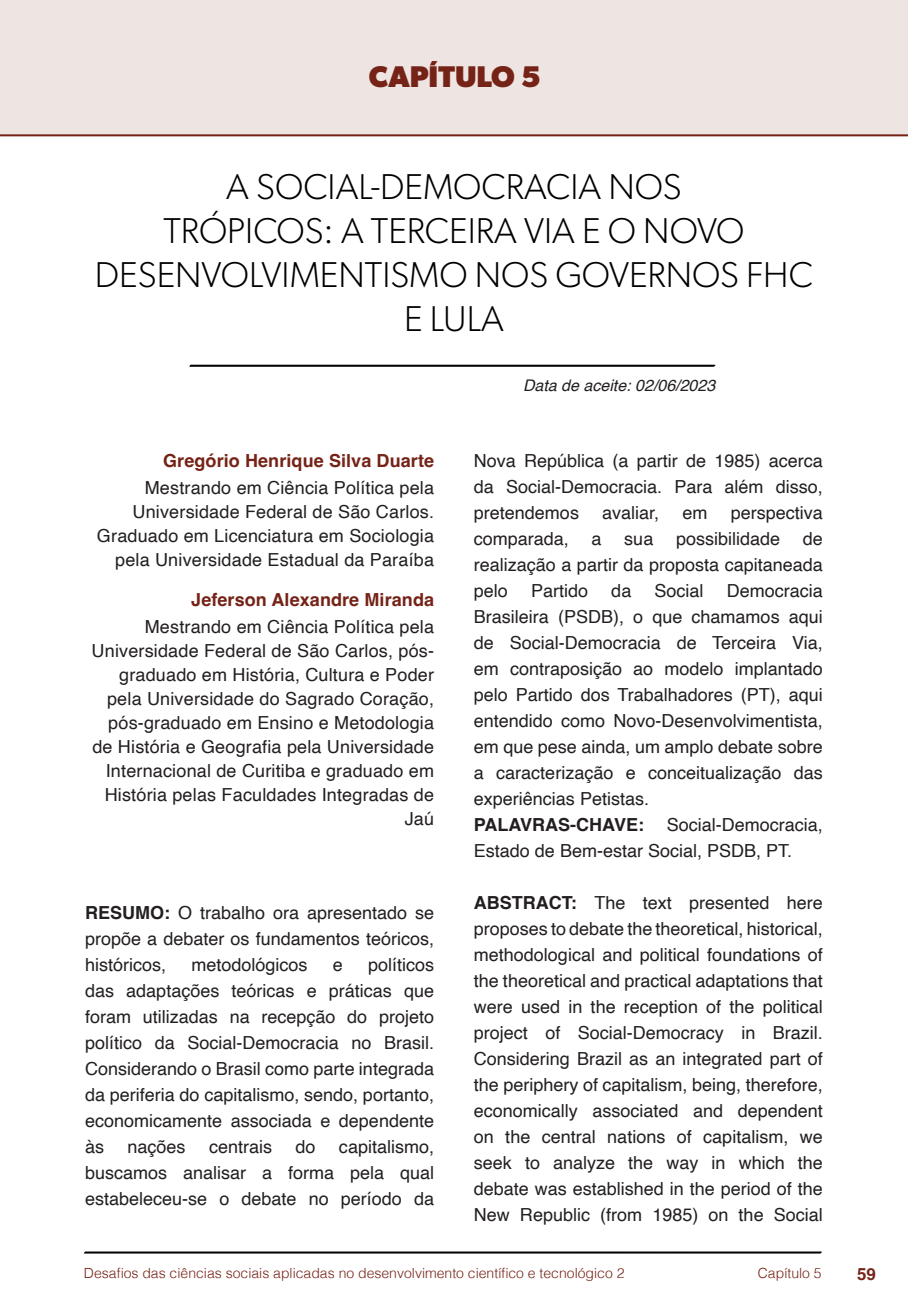
<style>
.page{position:relative;width:908px;height:1304px;background:#fff}
.page>*{position:absolute;margin:0;border:0;box-sizing:border-box;transform-origin:0 0}
.t1{font:300 36px/44px "Gibson";color:#000;text-align:center}
.t2{font:700 30px "Gibson";color:#752317}
.t3{font:18px/26px "Helvetica";color:#231f20;text-align:justify}
.t4{font:700 18px "Helvetica";letter-spacing:.005em;color:#752317}
.t5{font:700 18px "Helvetica";color:#231f20}
.t6{font:700 16.8px "Helvetica";color:#752317}
.t7{font:italic 16px "Helvetica";color:#231f20}
.t8{font:300 14px "Helvetica";color:#752317}
.s1{font-weight:700}
</style>
<div class="page">
<svg style="left:84px;top:1251px;width:737px;height:3px"></svg>
<svg style="left:189px;top:364px;width:526px;height:3px"></svg>
<div style="left:0;top:0;width:907px;height:136px;background:#eee4e1"></div>
<div style="left:44px;top:72px;width:68px;height:61px;background:#eee4e1"></div>
<h2 class="t2" style="left:369px;top:58px;width:173px">CAPÍTULO 5</h2>
<h1 class="t1" style="left:95px;top:164px;width:719px">A SOCIAL-DEMOCRACIA NOS<br>TRÓPICOS: A TERCEIRA VIA E O NOVO<br>DESENVOLVIMENTISMO NOS GOVERNOS FHC<br>E LULA</h1>
<p class="t4" style="left:163px;top:450px;width:272px">Gregório Henrique Silva Duarte</p>
<p class="t3" style="left:97px;top:477px;width:338px;line-height:24px;text-align:right">Mestrando em Ciência Política pela Universidade Federal de São Carlos.<br>Graduado em Licenciatura em Sociologia pela Universidade Estadual da Paraíba</p>
<p class="t4" style="left:191px;top:588px;width:244px">Jeferson Alexandre Miranda</p>
<p class="t3" style="left:92px;top:615px;width:344px;line-height:24px;text-align:right">Mestrando em Ciência Política pela Universidade Federal de São Carlos, pós&shy;graduado em História, Cultura e Poder pela Universidade do Sagrado Coração, pós-graduado em Ensino e Metodologia de História e Geografia pela Universidade Internacional de Curitiba e graduado em História pelas Faculdades Integradas de Jaú</p>
<p class="t3" style="left:85px;top:900px;width:350px"><span class="s1">RESUMO:</span> O trabalho ora apresentado se propõe a debater os fundamentos teóricos, históricos,</p>
<p class="t3" style="left:85px;top:952px;width:350px;text-indent:283px">políticos das adaptações teóricas e práticas que foram utilizadas na recepção do projeto político da Social-Democracia no Brasil.<br>Considerando o Brasil como parte integrada da periferia do capitalismo, sendo, portanto, economicamente associada e dependente às</p>
<p class="t3" style="left:191px;top:952px;width:118px">metodológicos</p>
<p class="t3" style="left:332px;top:952px;width:12px">e</p>
<p class="t3" style="left:127px;top:1134px;width:60px">nações</p>
<p class="t3" style="left:209px;top:1134px;width:65px">centrais</p>
<p class="t3" style="left:295px;top:1134px;width:22px">do</p>
<p class="t3" style="left:85px;top:1134px;width:350px;text-indent:254px">capitalismo, buscamos analisar a forma pela qual estabeleceu-se o debate no período da</p>
<p class="t7" style="left:523px;top:373px;width:194px">Data de aceite: 02/06/2023</p>
<p class="t3" style="left:473px;top:448px;width:350px">Nova República (a partir de 1985) acerca da Social-Democracia. Para além disso, pretendemos</p>
<p class="t3" style="left:602px;top:500px;width:59px">avaliar,</p>
<p class="t3" style="left:682px;top:500px;width:27px">em</p>
<p class="t3" style="left:730px;top:500px;width:94px">perspectiva</p>
<p class="t3" style="left:473px;top:526px;width:97px">comparada,</p>
<p class="t3" style="left:591px;top:526px;width:12px">a</p>
<p class="t3" style="left:624px;top:526px;width:31px">sua</p>
<p class="t3" style="left:675px;top:526px;width:106px">possibilidade</p>
<p class="t3" style="left:473px;top:526px;width:350px;text-indent:329px">de realização a partir da proposta capitaneada pelo</p>
<p class="t3" style="left:531px;top:578px;width:59px">Partido</p>
<p class="t3" style="left:611px;top:578px;width:22px">da</p>
<p class="t3" style="left:654px;top:578px;width:51px">Social</p>
<p class="t3" style="left:473px;top:578px;width:350px;text-indent:253px">Democracia Brasileira (PSDB), o que chamamos aqui de Social-Democracia de Terceira Via, em contraposição ao modelo implantado pelo Partido dos Trabalhadores (PT), aqui entendido como Novo-Desenvolvimentista, em que pese ainda, um amplo debate sobre a caracterização e conceitualização das experiências Petistas.</p>
<p class="t5" style="left:473px;top:813px;width:172px">PALAVRAS-CHAVE:</p>
<p class="t3" style="left:473px;top:812px;width:350px;text-indent:193px">Social-Democracia,<br>Estado de Bem-estar Social, PSDB, PT.</p>
<p class="t3" style="left:473px;top:890px;width:350px"><span class="s1">ABSTRACT:</span> The text presented here proposes to debate the theoretical, historical, methodological and political foundations of the theoretical and practical adaptations that were used in the reception of the political project of Social-Democracy in Brazil.<br>Considering Brazil as an integrated part of the periphery of capitalism, being, therefore, economically associated and dependent on the central nations of capitalism, we seek to analyze the way in which the debate was established in the period of the New Republic (from 1985) on the Social</p>
<p class="t8" style="left:84px;top:1261px;width:542px">Desafios das ciências sociais aplicadas no desenvolvimento científico e tecnológico 2</p>
<p class="t8" style="left:757px;top:1261px;width:65px">Capítulo 5</p>
<p class="t6" style="left:856px;top:1264px;width:20px">59</p>
</div>
